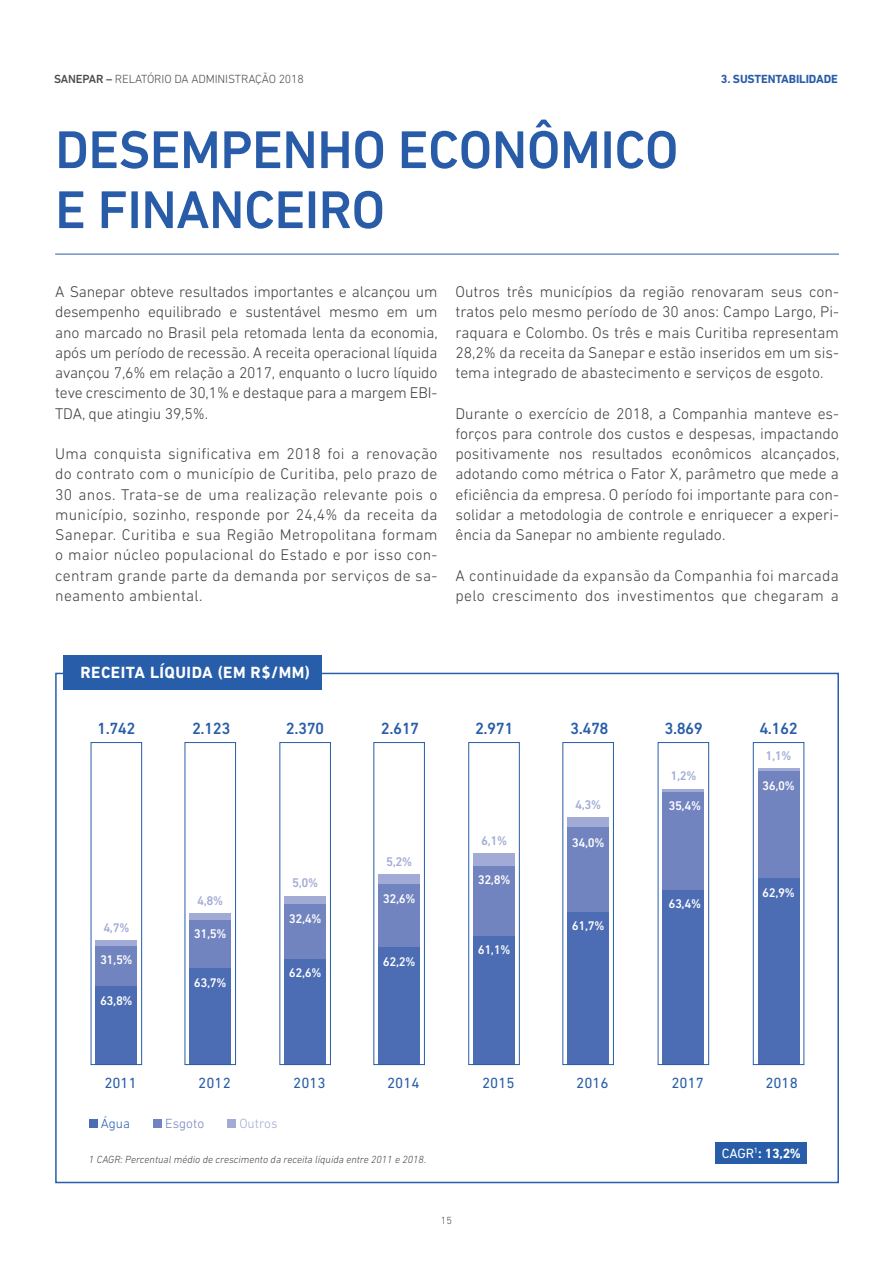
<style>
.page{position:relative;width:893px;height:1263px;background:#fff}
.page>*{position:absolute;margin:0;border:0;box-sizing:border-box;transform-origin:0 0}
.t1{font:500 54px/60px "DIN Next LT Pro";letter-spacing:-.01em;color:#295ca8}
.t2{font:500 16.5px "DIN Next LT Pro";letter-spacing:-.03em;color:#275da9}
.t3{font:700 16.5px "DIN Next LT Pro";letter-spacing:.03em;color:#fff}
.t4{font:300 15.75px/20.2px "DIN Next LT Pro";color:#3e3e3f;text-align:justify}
.t5{font:300 15.75px/20.2px "DIN Next LT Pro";letter-spacing:.02em;color:#3e3e3f}
.t6{font:15px "DIN Next LT Pro";color:#275da9}
.t7{font:700 13.65px "DIN Next LT Pro";color:#fff}
.t8{font:300 13.5px "DIN Next LT Pro";color:#7284c0}
.t9{font:300 13.5px "DIN Next LT Pro";color:#a1abd5}
.t10{font:300 13.5px "DIN Next LT Pro";color:#275da9}
.t11{font:500 12.75px "DIN Next LT Pro";letter-spacing:-.03em;color:#fff}
.t12{font:500 12.75px "DIN Next LT Pro";color:#a1abd5}
.t13{font:300 12px "DIN Next LT Pro";letter-spacing:-.01em;color:#4b4c4d}
.t14{font:700 12px "DIN Next LT Pro";letter-spacing:-.01em;color:#295ca8}
.t15{font:italic 300 10.5px "DIN Next LT Pro";color:#3e3e3f}
.t16{font:300 10.5px "DIN Next LT Pro";color:#4b4c4d}
.s1{font-weight:500}
.s2{font-weight:400}
</style>
<div class="page">
<hr style="left:55px;top:254px;width:784px;height:1px;background:#295ca8">
<div style="left:63px;top:655px;width:259px;height:35px;background:#275da9"></div>
<div style="left:758px;top:878px;width:41px;height:186px;background:#4c6cb3"></div>
<div style="left:758px;top:772px;width:41px;height:106px;background:#7284c0"></div>
<div style="left:753px;top:742px;width:51px;height:323px;border:1px solid #275da9"></div>
<div style="left:96px;top:940px;width:41px;height:124px;background:#a1abd5"></div>
<div style="left:96px;top:985px;width:41px;height:79px;background:#4c6cb3"></div>
<div style="left:96px;top:946px;width:41px;height:39px;background:#7284c0"></div>
<div style="left:91px;top:742px;width:51px;height:323px;border:1px solid #275da9"></div>
<div style="left:285px;top:896px;width:41px;height:168px;background:#a1abd5"></div>
<div style="left:285px;top:959px;width:41px;height:105px;background:#4c6cb3"></div>
<div style="left:285px;top:904px;width:41px;height:55px;background:#7284c0"></div>
<div style="left:280px;top:742px;width:51px;height:323px;border:1px solid #275da9"></div>
<div style="left:568px;top:817px;width:41px;height:247px;background:#a1abd5"></div>
<div style="left:568px;top:912px;width:41px;height:152px;background:#4c6cb3"></div>
<div style="left:568px;top:827px;width:41px;height:85px;background:#7284c0"></div>
<div style="left:563px;top:742px;width:51px;height:323px;border:1px solid #275da9"></div>
<div style="left:190px;top:913px;width:41px;height:151px;background:#a1abd5"></div>
<div style="left:190px;top:968px;width:41px;height:96px;background:#4c6cb3"></div>
<div style="left:190px;top:921px;width:41px;height:47px;background:#7284c0"></div>
<div style="left:185px;top:742px;width:51px;height:323px;border:1px solid #275da9"></div>
<div style="left:473px;top:853px;width:42px;height:211px;background:#a1abd5"></div>
<div style="left:473px;top:935px;width:42px;height:129px;background:#4c6cb3"></div>
<div style="left:473px;top:866px;width:42px;height:69px;background:#7284c0"></div>
<div style="left:468px;top:742px;width:52px;height:323px;border:1px solid #275da9"></div>
<div style="left:378px;top:874px;width:42px;height:190px;background:#a1abd5"></div>
<div style="left:378px;top:946px;width:42px;height:118px;background:#4c6cb3"></div>
<div style="left:378px;top:884px;width:42px;height:62px;background:#7284c0"></div>
<div style="left:374px;top:742px;width:51px;height:323px;border:1px solid #275da9"></div>
<div style="left:663px;top:890px;width:41px;height:174px;background:#4c6cb3"></div>
<div style="left:663px;top:792px;width:41px;height:98px;background:#7284c0"></div>
<div style="left:658px;top:742px;width:51px;height:323px;border:1px solid #275da9"></div>
<div style="left:89px;top:1119px;width:9px;height:9px;background:#4c6cb3"></div>
<div style="left:153px;top:1119px;width:9px;height:9px;background:#7284c0"></div>
<div style="left:227px;top:1119px;width:9px;height:9px;background:#a1abd5"></div>
<div style="left:716px;top:1142px;width:91px;height:22px;background:#275da9"></div>
<p class="t13" style="left:54px;top:72px;width:251px"><span class="s1">SANEPAR –</span> RELATÓRIO DA ADMINISTRAÇÃO 2018</p>
<h1 class="t1" style="left:55px;top:119px;width:625px">DESEMPENHO ECONÔMICO<br>E FINANCEIRO</h1>
<p class="t14" style="left:721px;top:72px;width:118px">3. SUSTENTABILIDADE</p>
<p class="t4" style="left:55px;top:281px;width:384px">A Sanepar obteve resultados importantes e alcançou um desempenho equilibrado e sustentável mesmo em um ano marcado no Brasil pela retomada lenta da economia, após um período de recessão. A receita operacional líquida avançou 7,6% em relação a 2017, enquanto o lucro líquido teve crescimento de 30,1% e destaque para a margem EBI-TDA, que atingiu 39,5%.</p>
<p class="t4" style="left:55px;top:443px;width:384px">Uma conquista significativa em 2018 foi a renovação do contrato com o município de Curitiba, pelo prazo de 30 anos. Trata-se de uma realização relevante pois o município, sozinho, responde por 24,4% da receita da Sanepar. Curitiba e sua Região Metropolitana formam o maior núcleo populacional do Estado e por isso con&shy;centram grande parte da demanda por serviços de sa&shy;neamento ambiental.</p>
<p class="t4" style="left:455px;top:281px;width:385px">Outros três municípios da região renovaram seus con&shy;tratos pelo mesmo período de 30 anos: Campo Largo, Pi&shy;raquara e Colombo. Os três e mais Curitiba representam 28,2% da receita da Sanepar e estão inseridos em um sis&shy;tema integrado de abastecimento e serviços de esgoto.</p>
<p class="t4" style="left:455px;top:403px;width:385px">Durante o exercício de 2018, a Companhia manteve es&shy;forços para controle dos custos e despesas, impactando positivamente nos resultados econômicos alcançados, adotando como métrica o Fator X, parâmetro que mede a eficiência da empresa. O período foi importante para con&shy;solidar a metodologia de controle e enriquecer a experi&shy;ência da Sanepar no ambiente regulado.</p>
<p class="t5" style="left:455px;top:565px;width:385px">A continuidade da expansão da Companhia foi marcada pelo crescimento dos investimentos que chegaram a</p>
<p class="t3" style="left:80px;top:663px;width:40px">RECEITA</p>
<p class="t3" style="left:150px;top:663px;width:162px">LÍQUI DA (EM R$/MM)</p>
<p class="t2" style="left:97px;top:719px;width:40px">1.742</p>
<p class="t12" style="left:103px;top:920px;width:27px">4,7%</p>
<p class="t11" style="left:100px;top:952px;width:34px">31,5%</p>
<p class="t11" style="left:100px;top:993px;width:34px">63,8%</p>
<p class="t2" style="left:192px;top:719px;width:40px">2.123</p>
<p class="t12" style="left:197px;top:893px;width:27px">4,8%</p>
<p class="t11" style="left:194px;top:927px;width:34px">31,5%</p>
<p class="t11" style="left:194px;top:975px;width:34px">63,7%</p>
<p class="t2" style="left:286px;top:719px;width:40px">2.370</p>
<p class="t12" style="left:292px;top:875px;width:27px">5,0%</p>
<p class="t11" style="left:289px;top:911px;width:34px">32,4%</p>
<p class="t11" style="left:289px;top:965px;width:34px">62,6%</p>
<p class="t2" style="left:381px;top:719px;width:40px">2.617</p>
<p class="t12" style="left:386px;top:854px;width:27px">5,2%</p>
<p class="t11" style="left:383px;top:891px;width:34px">32,6%</p>
<p class="t11" style="left:383px;top:954px;width:34px">62,2%</p>
<p class="t2" style="left:475px;top:719px;width:40px">2.971</p>
<p class="t12" style="left:481px;top:833px;width:27px">6,1%</p>
<p class="t11" style="left:478px;top:873px;width:34px">32,8%</p>
<p class="t11" style="left:478px;top:942px;width:34px">61,1%</p>
<p class="t2" style="left:570px;top:719px;width:40px">3.478</p>
<p class="t12" style="left:575px;top:797px;width:27px">4,3%</p>
<p class="t11" style="left:572px;top:835px;width:34px">34,0%</p>
<p class="t11" style="left:572px;top:918px;width:34px">61,7%</p>
<p class="t2" style="left:664px;top:719px;width:40px">3.869</p>
<p class="t12" style="left:670px;top:769px;width:27px">1,2%</p>
<p class="t11" style="left:668px;top:799px;width:34px">35,4%</p>
<p class="t11" style="left:668px;top:897px;width:34px">63,4%</p>
<p class="t2" style="left:759px;top:719px;width:40px">4.162</p>
<p class="t12" style="left:766px;top:748px;width:27px">1,1%</p>
<p class="t11" style="left:762px;top:778px;width:34px">36,0%</p>
<p class="t11" style="left:762px;top:885px;width:34px">62,9%</p>
<p class="t6" style="left:104px;top:1074px;width:34px">2011</p>
<p class="t6" style="left:198px;top:1074px;width:34px">2012</p>
<p class="t6" style="left:293px;top:1074px;width:34px">2013</p>
<p class="t6" style="left:387px;top:1074px;width:34px">2014</p>
<p class="t6" style="left:482px;top:1074px;width:34px">2015</p>
<p class="t6" style="left:576px;top:1074px;width:34px">2016</p>
<p class="t6" style="left:671px;top:1074px;width:34px">2017</p>
<p class="t6" style="left:765px;top:1074px;width:34px">2018</p>
<p class="t10" style="left:101px;top:1116px;width:31px">Água</p>
<p class="t8" style="left:165px;top:1116px;width:40px">Esgoto</p>
<p class="t9" style="left:239px;top:1116px;width:40px">Outros</p>
<p class="t15" style="left:89px;top:1153px;width:339px">1 CAGR: Percentual médio de crescimento da receita líquida entre 2011 e 2018.</p>
<p class="t7" style="left:722px;top:1145px;width:81px"><span class="s2">CAGR</span><sup>1</sup>: 13,2%</p>
<p class="t16" style="left:441px;top:1214px;width:13px">15</p>
</div>
